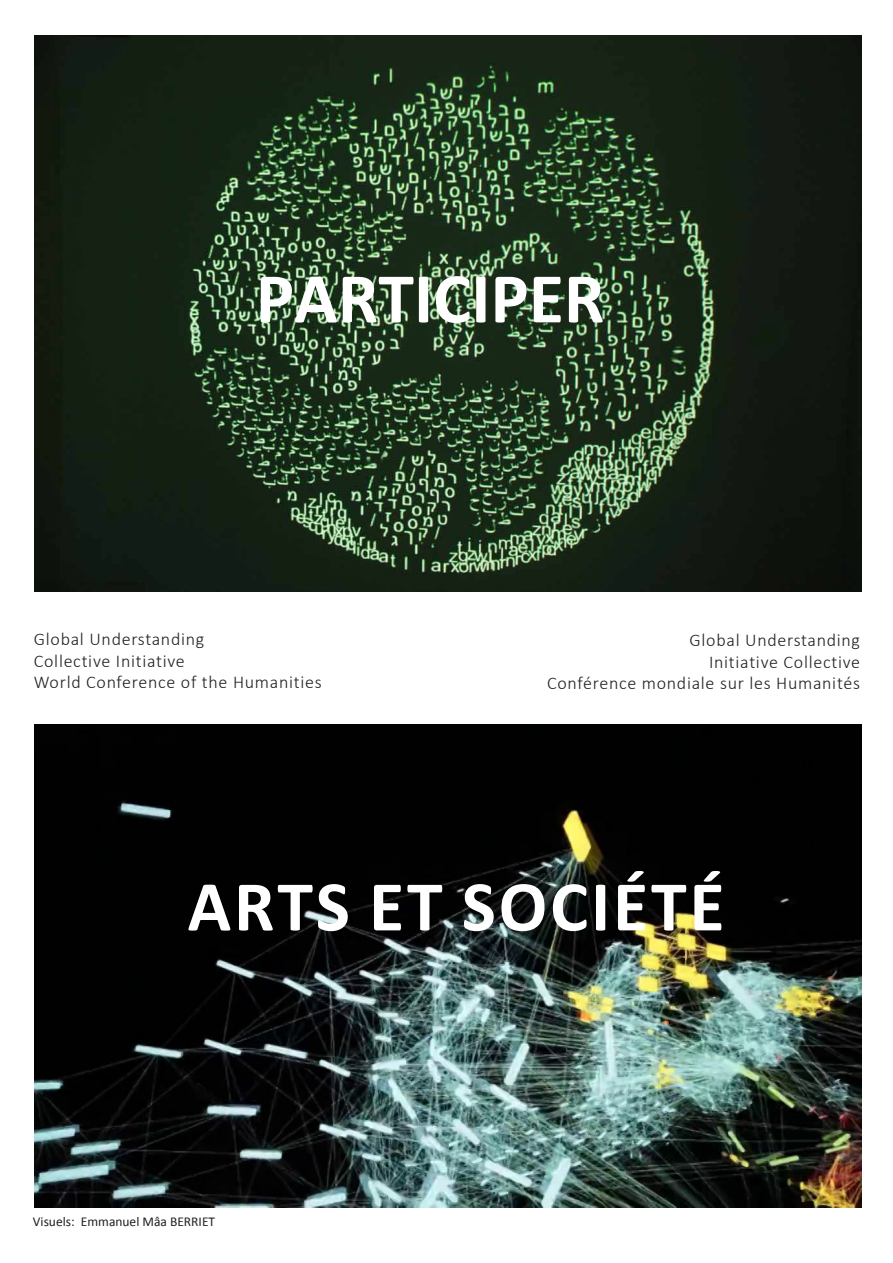
<style>
.page{position:relative;width:893px;height:1263px;background:#fff}
.page>*{position:absolute;margin:0;border:0;box-sizing:border-box;transform-origin:0 0}
.t1{font:700 72px "Calibri";letter-spacing:.04em;color:#fff}
.t2{font:700 72px "Calibri";color:#fff}
.t3{font:300 18px "Calibri";letter-spacing:.04em;color:#231f20}
.t4{font:13.5px "Calibri";color:#231f20}
</style>
<div class="page">
<img style="left:35px;top:36px;width:827px;height:555px">
<img style="left:35px;top:725px;width:827px;height:482px">
<p class="t2" style="left:256px;top:248px;width:350px">PARTICIPER</p>
<p class="t3" style="left:34px;top:628px;width:172px">Global Understanding</p>
<p class="t3" style="left:34px;top:649px;width:152px">Collective Initiative</p>
<p class="t3" style="left:34px;top:671px;width:289px">World Conference of the Humanities</p>
<p class="t3" style="left:690px;top:629px;width:172px">Global Understanding</p>
<p class="t3" style="left:709px;top:650px;width:152px">Initiative Collective</p>
<p class="t3" style="left:547px;top:672px;width:314px">Conférence mondiale sur les Humanités</p>
<p class="t1" style="left:188px;top:860px;width:538px">ARTS ET SOCIÉTÉ</p>
<p class="t4" style="left:33px;top:1213px;width:184px">Visuels: Emmanuel Mâa BERRIET</p>
</div>
